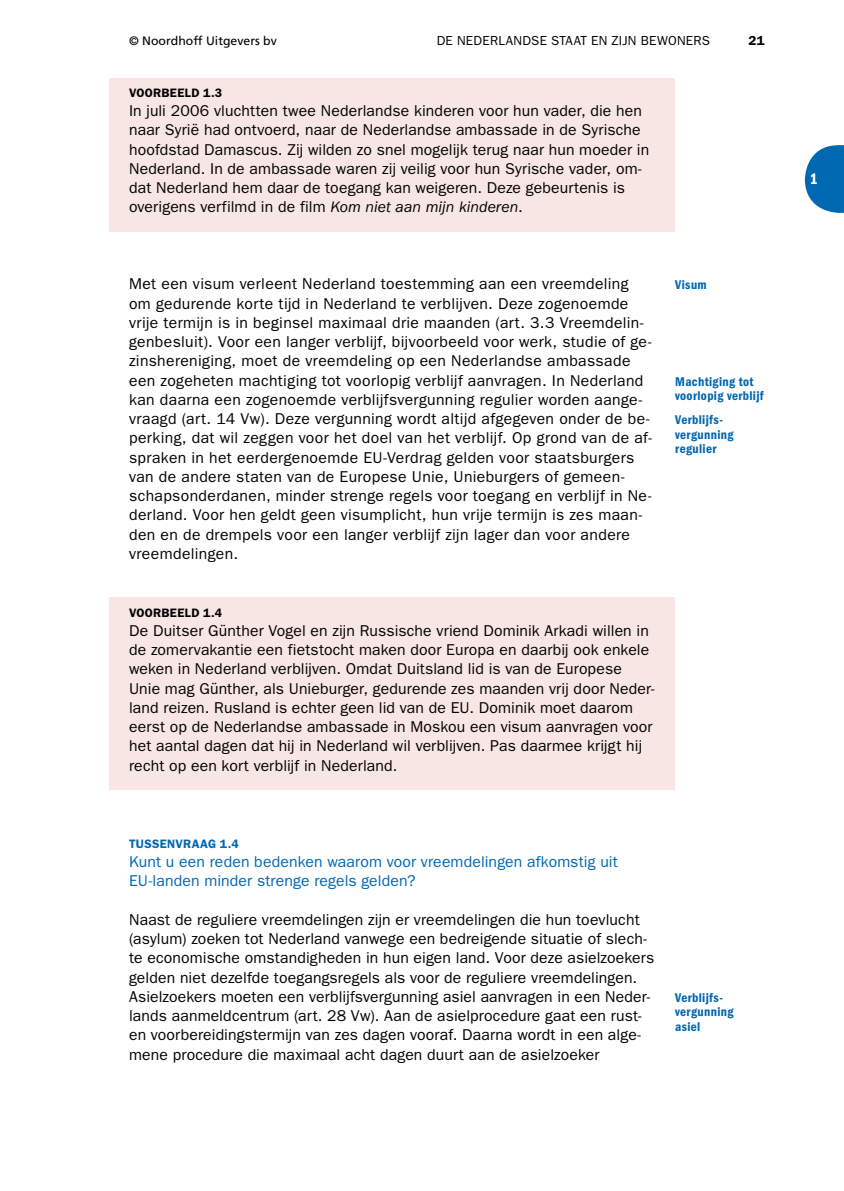
<style>
.page{position:relative;width:844px;height:1191px;background:#fff}
.page>*{position:absolute;margin:0;border:0;box-sizing:border-box;transform-origin:0 0}
.t1{font:15.75px/19.2px "ITC Franklin Gothic Std";letter-spacing:.015em;color:#000}
.t2{font:15.75px/19.2px "ITC Franklin Gothic Std";letter-spacing:.01em;color:#0067b1}
.t3{font:15.75px "ITC Franklin Gothic Std Dm Cd";color:#fff}
.t4{font:13.12px/14.3px "ITC Franklin Gothic Std Dm Cd";letter-spacing:.025em;color:#0067b1}
.t5{font:13.12px "ITC Franklin Gothic Std";color:#000}
.t6{font:600 13.12px "ITC Franklin Gothic Std";color:#000}
.t7{font:600 12.25px "ITC Franklin Gothic Std";letter-spacing:.025em;color:#000}
.t8{font:12.25px "Frutiger LT Std";color:#000}
.t9{font:600 12.25px "ITC Franklin Gothic Std";letter-spacing:.025em;color:#0067b1}
.s1{font-style:italic}
</style>
<div class="page">
<svg style="left:804px;top:145px;width:39px;height:68px"></svg>
<div style="left:109px;top:78px;width:566px;height:153px;background:#f7e6e3"></div>
<div style="left:109px;top:598px;width:566px;height:192px;background:#f7e6e3"></div>
<p class="t8" style="left:129px;top:33px;width:149px">© Noordhoff Uitgevers bv</p>
<p class="t5" style="left:436px;top:33px;width:39px">De Nederlandse</p>
<p class="t5" style="left:551px;top:33px;width:9px">staat</p>
<p class="t5" style="left:591px;top:33px;width:28px">en zijn</p>
<p class="t5" style="left:640px;top:33px;width:10px">bewoners</p>
<p class="t6" style="left:748px;top:32px;width:18px">21</p>
<p class="t7" style="left:129px;top:85px;width:9px">VOO</p>
<p class="t7" style="left:153px;top:85px;width:71px">RBEELD 1.3</p>
<p class="t1" style="left:129px;top:101px;width:521px">In juli 2006 vluchtten twee Nederlandse kinderen voor hun vader, die hen naar Syrië had ontvoerd, naar de Nederlandse ambassade in de Syrische hoofdstad Damascus. Zij wilden zo snel mogelijk terug naar hun moeder in Nederland. In de ambassade waren zij veilig voor hun Syrische vader, om&shy;dat Nederland hem daar de toegang kan weigeren. Deze gebeurtenis is overigens verfilmd in de film <span class="s1">Kom niet aan mijn kinderen</span>.</p>
<p class="t1" style="left:129px;top:274px;width:524px">Met een visum verleent Nederland toestemming aan een vreemdeling om gedurende korte tijd in Nederland te verblijven. Deze zogenoemde vrije termijn is in beginsel maximaal drie maanden (art. 3.3 Vreemdelin&shy;genbesluit). Voor een langer verblijf, bijvoorbeeld voor werk, studie of ge&shy;zinshereniging, moet de vreemdeling op een Nederlandse ambassade een zogeheten machtiging tot voorlopig verblijf aanvragen. In Nederland kan daarna een zogenoemde verblijfsvergunning regulier worden aange&shy;vraagd (art. 14 Vw). Deze vergunning wordt altijd afgegeven onder de be&shy;perking, dat wil zeggen voor het doel van het verblijf. Op grond van de af&shy;spraken in het eerdergenoemde EU-Verdrag gelden voor staatsburgers van de andere staten van de Europese Unie, Unieburgers of gemeen&shy;schapsonderdanen, minder strenge regels voor toegang en verblijf in Ne&shy;derland. Voor hen geldt geen visumplicht, hun vrije termijn is zes maan&shy;den en de drempels voor een langer verblijf zijn lager dan voor andere vreemdelingen.</p>
<p class="t7" style="left:129px;top:605px;width:9px">VOO</p>
<p class="t7" style="left:153px;top:605px;width:71px">RBEELD 1.4</p>
<p class="t1" style="left:129px;top:621px;width:527px">De Duitser Günther Vogel en zijn Russische vriend Dominik Arkadi willen in de zomervakantie een fietstocht maken door Europa en daarbij ook enkele weken in Nederland verblijven. Omdat Duitsland lid is van de Europese Unie mag Günther, als Unieburger, gedurende zes maanden vrij door Neder&shy;land reizen. Rusland is echter geen lid van de EU. Dominik moet daarom eerst op de Nederlandse ambassade in Moskou een visum aanvragen voor het aantal dagen dat hij in Nederland wil verblijven. Pas daarmee krijgt hij recht op een kort verblijf in Nederland.</p>
<p class="t4" style="left:675px;top:278px;width:33px">visum</p>
<p class="t4" style="left:675px;top:374px;width:90px">machtiging tot voorlopig verblijf</p>
<p class="t4" style="left:675px;top:413px;width:60px">verblijfs&shy;vergunning regulier</p>
<p class="t9" style="left:129px;top:836px;width:111px">TUSSENVRAAG 1.4</p>
<p class="t2" style="left:129px;top:852px;width:490px">Kunt u een reden bedenken waarom voor vreemdelingen afkomstig uit<br>EU-landen minder strenge regels gelden?</p>
<p class="t1" style="left:129px;top:910px;width:526px">Naast de reguliere vreemdelingen zijn er vreemdelingen die hun toevlucht (asylum) zoeken tot Nederland vanwege een bedreigende situatie of slech&shy;te economische omstandigheden in hun eigen land. Voor deze asielzoekers gelden niet dezelfde toegangsregels als voor de reguliere vreemdelingen.<br>Asielzoekers moeten een verblijfsvergunning asiel aanvragen in een Neder&shy;lands aanmeldcentrum (art. 28 Vw). Aan de asielprocedure gaat een rust&shy;en voorbereidingstermijn van zes dagen vooraf. Daarna wordt in een alge&shy;mene procedure die maximaal acht dagen duurt aan de asielzoeker</p>
<p class="t4" style="left:675px;top:990px;width:60px">verblijfs&shy;vergunning asiel</p>
<p class="t3" style="left:809px;top:170px;width:10px">1</p>
</div>
